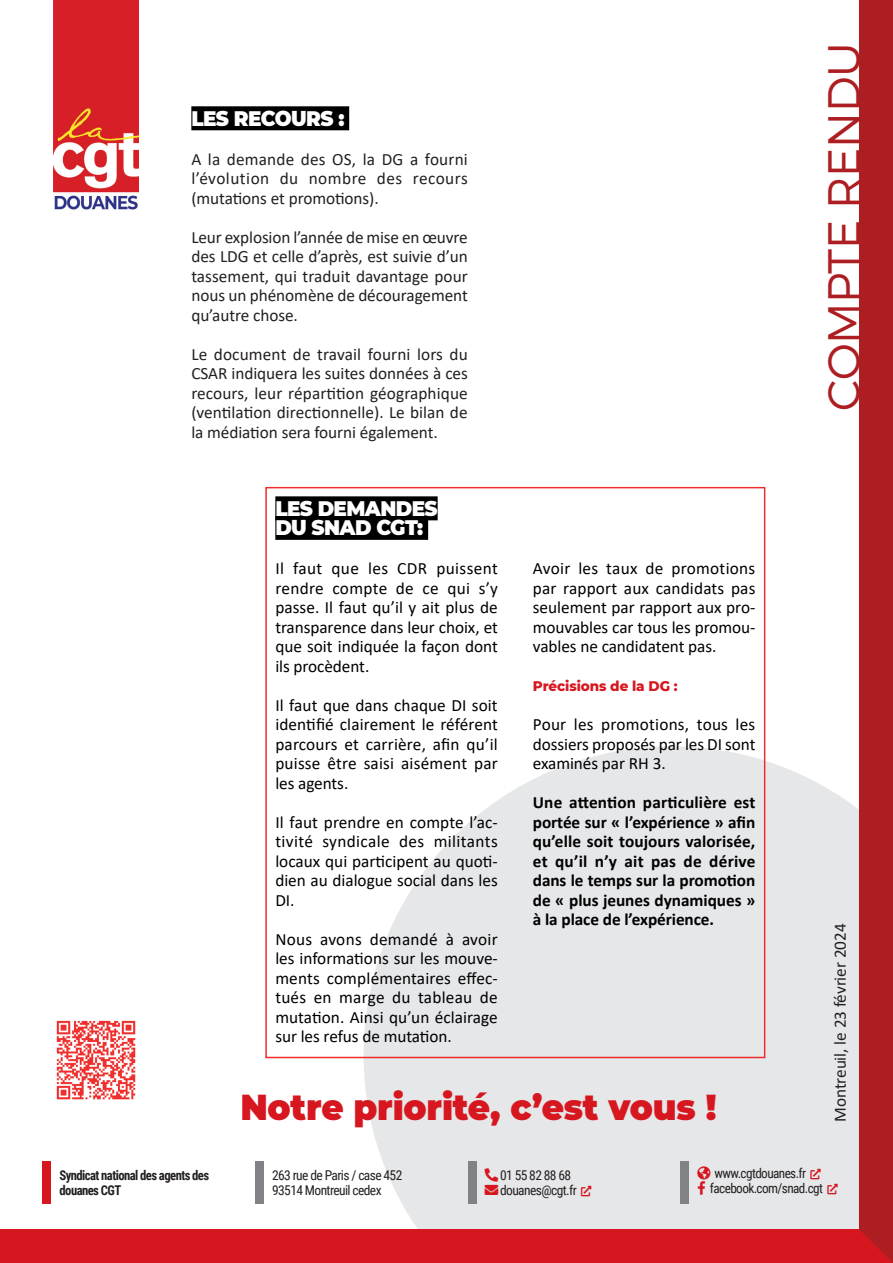
<style>
.page{position:relative;width:893px;height:1263px;background:#fff}
.page>*{position:absolute;margin:0;border:0;box-sizing:border-box;transform-origin:0 0}
.t1{font:300 45px "Montserrat";letter-spacing:-.01em;color:#ad1e22}
.t2{font:900 36px "Montserrat";color:#d7171f;scale:.95 1}
.t3{font:900 21px/19.5px "Montserrat";letter-spacing:-.03em;color:#fff;scale:.95 1}
.t4{font:17.25px/19.5px "Calibri";letter-spacing:-.005em;color:#000001;text-align:justify}
.t5{font:17.25px/19.5px "Calibri";letter-spacing:-.005em;color:#231f20;text-align:justify}
.t6{font:700 17.25px/19.5px "Calibri";letter-spacing:-.005em;color:#000001;text-align:justify}
.t7{font:800 14.25px "Montserrat";letter-spacing:-.005em;color:#d7171f;scale:.95 1}
.t8{font:13.5px/15px "Roboto Condensed";letter-spacing:-.045em;color:#231f20}
.t9{font:700 13.5px/15px "Roboto Condensed";letter-spacing:-.045em;color:#231f20;scale:.94 1}
.s1{color:#d7171f}
</style>
<div class="page">
<svg style="left:364px;top:746px;width:495px;height:483px;background:#e8e9eb"></svg>
<div style="left:43px;top:1161px;width:8px;height:42px;background:#d7171f"></div>
<div style="left:255px;top:1161px;width:9px;height:42px;background:#808285"></div>
<div style="left:468px;top:1161px;width:8px;height:42px;background:#808285"></div>
<div style="left:680px;top:1161px;width:9px;height:42px;background:#808285"></div>
<div style="left:0;top:1229px;width:893px;height:34px;background:#d7171f"></div>
<div style="left:859px;top:0;width:34px;height:1263px;background:#ad1e22"></div>
<img style="left:53px;top:0;width:85px;height:210px">
<div style="left:191px;top:106px;width:158px;height:24px;background:#000"></div>
<div style="left:275px;top:496px;width:163px;height:24px;background:#000"></div>
<div style="left:275px;top:516px;width:153px;height:24px;background:#000"></div>
<div style="left:265px;top:487px;width:500px;height:571px;border:2px solid #ee2e2c"></div>
<img style="left:56px;top:1020px;width:80px;height:80px">
<svg style="left:485px;top:1168px;width:13px;height:27px"></svg>
<svg style="left:581px;top:1186px;width:10px;height:10px"></svg>
<svg style="left:811px;top:1168px;width:10px;height:11px"></svg>
<svg style="left:697px;top:1166px;width:13px;height:28px"></svg>
<svg style="left:827px;top:1183px;width:11px;height:11px"></svg>
<p class="t3" style="left:191px;top:107px;width:163px">LES RECOURS :</p>
<p class="t5" style="left:191px;top:149px;width:278px">A la demande des OS, la DG a fourni l’évolution du nombre des recours (mutations et promotions).</p>
<p class="t5" style="left:191px;top:227px;width:278px">Leur explosion l’année de mise en œuvre des LDG et celle d’après, est suivie d’un tassement, qui traduit davantage pour nous un phénomène de découragement qu’autre chose.</p>
<p class="t5" style="left:191px;top:344px;width:278px">Le document de travail fourni lors du CSAR indiquera les suites données à ces recours, leur répartition géographique (ventilation directionnelle). Le bilan de la médiation sera fourni également.</p>
<p class="t3" style="left:275px;top:497px;width:172px">LES DEMANDES<br>DU SNA</p>
<p class="t3" style="left:355px;top:517px;width:73px">D CGT:</p>
<p class="t4" style="left:275px;top:558px;width:224px">Il faut que les CDR puissent rendre compte de ce qui s’y passe. Il faut qu’il y ait plus de transparence dans leur choix, et que soit indiquée la façon dont ils procèdent.</p>
<p class="t4" style="left:275px;top:695px;width:224px">Il faut que dans chaque DI soit identifié clairement le référent parcours et carrière, afin qu’il puisse être saisi aisément par les agents.</p>
<p class="t4" style="left:275px;top:812px;width:224px">Il faut prendre en compte l’ac&shy;tivité syndicale des militants locaux qui participent au quoti&shy;dien au dialogue social dans les DI.</p>
<p class="t4" style="left:275px;top:929px;width:224px">Nous avons demandé à avoir les informations sur les mouve&shy;ments complémentaires effec&shy;tués en marge du tableau de mutation. Ainsi qu’un éclairage sur les refus de mutation.</p>
<p class="t4" style="left:533px;top:558px;width:224px">Avoir les taux de promotions par rapport aux candidats pas seulement par rapport aux pro&shy;mouvables car tous les promou&shy;vables ne candidatent pas.</p>
<p class="t7" style="left:533px;top:676px;width:154px">Précisions de la DG :</p>
<p class="t4" style="left:533px;top:714px;width:224px">Pour les promotions, tous les dossiers proposés par les DI sont examinés par RH 3.</p>
<p class="t6" style="left:533px;top:793px;width:224px">Une attention particulière est portée sur « l’expérience » afin qu’elle soit toujours valorisée, et qu’il n’y ait pas de dérive dans le temps sur la promotion de « plus jeunes dynamiques » à la place de l’expérience.</p>
<h2 class="t2" style="left:240px;top:1080px;width:503px">NOTRE PRIORITÉ, C’EST VOUS !</h2>
<h1 class="t1" style="left:816px;top:411px;width:369px;rotate:-90deg">compte rendu</h1>
<p class="t5" style="left:830px;top:1122px;width:200px;rotate:-90deg">Montreuil, le 23 février 2024</p>
<p class="t9" style="left:60px;top:1167px;width:161px">Syndicat national des agents des douanes CGT</p>
<p class="t8" style="left:272px;top:1167px;width:132px">263 rue de Paris / case 452<br>93514 Montreuil cedex</p>
<p class="t8" style="left:500px;top:1167px;width:93px;text-indent:-15px"><span class="s1">□■●▼</span> 01 55 82 88 68 douanes@cgt.fr <span class="s1">▼■●●■●▼</span></p>
<p class="t8" style="left:697px;top:1165px;width:125px"><span class="s1">●□▲</span> www.cgtdouanes.fr <span class="s1">▼■●●■●▼</span></p>
<p class="t8" style="left:697px;top:1180px;width:142px"><span class="s1">□□</span> facebook.com/snad.cgt <span class="s1">▼■●●■●▼</span></p>
</div>
